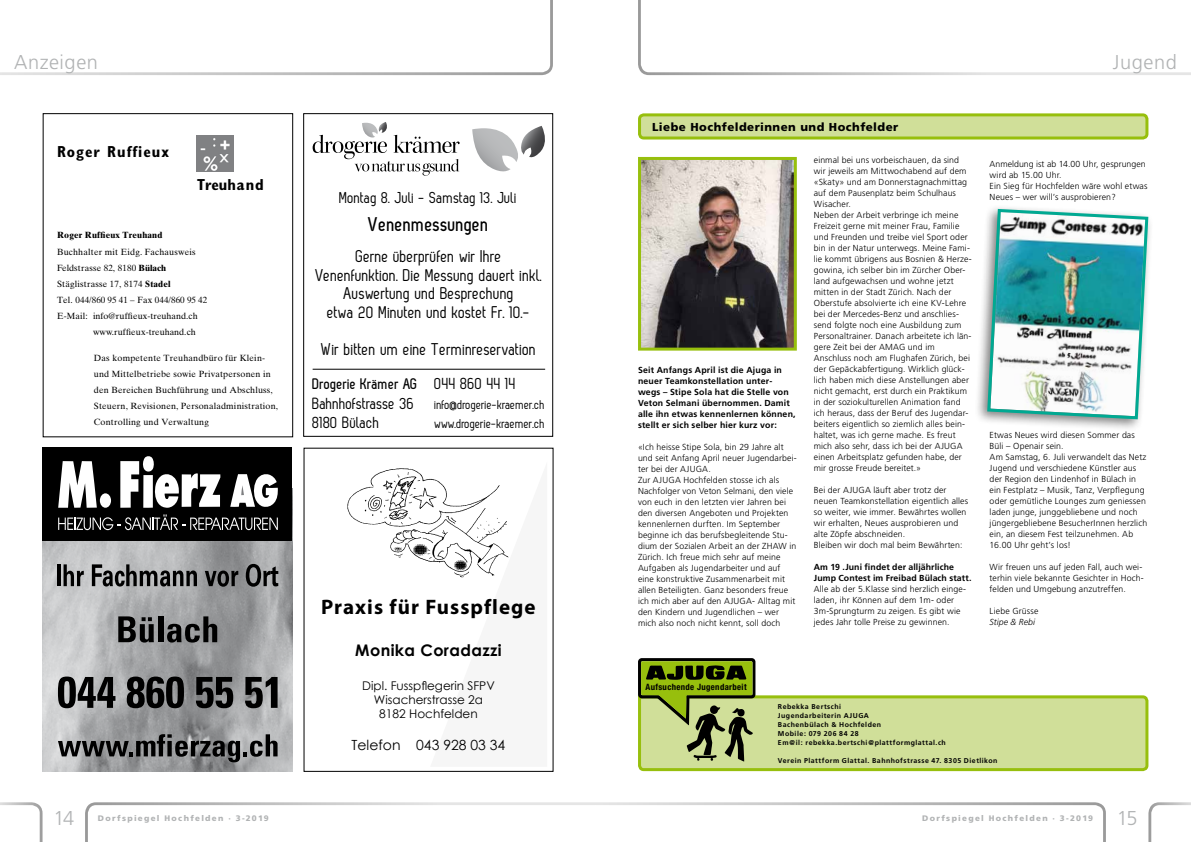
<style>
.page{position:relative;width:1191px;height:842px;background:#fff}
.page>*{position:absolute;margin:0;border:0;box-sizing:border-box;transform-origin:0 0}
.t1{font:700 21px "Myriad Pro";letter-spacing:.05em;color:#000}
.t2{font:300 20px "Frutiger";letter-spacing:.025em;color:#b1b3b4}
.t3{font:300 20px "Frutiger CE";color:#b1b3b4}
.t4{font:700 19.8px "Zag";color:#000}
.t5{font:17px/18.7px "Zag";color:#000;text-align:center}
.t6{font:16.2px/19.5px "Zag";color:#000}
.t7{font:700 16px "Century Gothic";letter-spacing:.025em;color:#000}
.t8{font:700 condensed 16px "Gill Sans";letter-spacing:.065em;color:#000}
.t9{font:700 condensed 16px "Gill Sans";color:#000}
.t10{font:15.8px "Zag";color:#000}
.t11{font:700 15.3px "Zag";color:#000}
.t12{font:14px "Century Gothic";color:#000}
.t13{font:13px "Zag";color:#000}
.t14{font:12.8px "Zag";color:#000}
.t15{font:12px/14.4px "Century Gothic";color:#000;text-align:center}
.t16{font:900 11.5px "Frutiger";letter-spacing:.04em;color:#000}
.t17{font:9px/16px "Times Ten";letter-spacing:.02em;color:#000}
.t18{font:9px "Times Ten";color:#000}
.t19{font:700 9px "Times Ten";letter-spacing:.02em;color:#000}
.t20{font:300 8.8px/11px "Frutiger";letter-spacing:.015em;color:#000}
.t21{font:700 8.8px/11px "Frutiger";letter-spacing:.02em;color:#000}
.t22{font:italic 300 8.8px "Frutiger";letter-spacing:.005em;color:#000}
.t23{font:700 condensed 8.7px "Helvetica Neue";letter-spacing:.04em;color:#000}
.t24{font:900 8px "Frutiger";letter-spacing:.165em;color:#b1b3b4}
.t25{font:700 7px/9px "Frutiger";letter-spacing:.07em;color:#000}
.s1{font-weight:700}
</style>
<div class="page">
<svg style="left:638px;top:0;width:553px;height:75px"></svg>
<svg style="left:0;top:802px;width:43px;height:40px"></svg>
<svg style="left:85px;top:802px;width:1021px;height:40px"></svg>
<svg style="left:1148px;top:802px;width:43px;height:40px"></svg>
<svg style="left:0;top:0;width:553px;height:75px"></svg>
<div style="left:639px;top:115px;width:508px;height:23px;background:#d0df99;border-radius:4px"></div>
<div style="left:638px;top:113px;width:510px;height:27px;border:3px solid #97bf0d;border-radius:4px"></div>
<svg style="left:640px;top:697px;width:509px;height:75px"></svg>
<svg style="left:638px;top:658px;width:509px;height:112px"></svg>
<div style="left:974px;top:204px;width:179px;height:228px;background:#000;opacity:.5"></div>
<img style="left:985px;top:207px;width:165px;height:214px">
<img style="left:642px;top:161px;width:151px;height:186px">
<div style="left:638px;top:157px;width:159px;height:194px;border:3px solid #97bf0d"></div>
<img style="left:196px;top:136px;width:38px;height:36px">
<div style="left:43px;top:113px;width:250px;height:324px;border:1px solid #000"></div>
<img style="left:347px;top:468px;width:162px;height:110px">
<img style="left:43px;top:541px;width:249px;height:230px">
<div style="left:43px;top:448px;width:249px;height:93px;background:#000"></div>
<svg style="left:58px;top:514px;width:220px;height:16px"></svg>
<svg style="left:58px;top:461px;width:39px;height:47px"></svg>
<div style="left:100px;top:493px;width:11px;height:15px;background:#fff;border-radius:50%"></div>
<svg style="left:120px;top:456px;width:100px;height:52px"></svg>
<svg style="left:230px;top:474px;width:48px;height:33px"></svg>
<hr style="left:57px;top:564px;width:4px;height:22px;background:#000">
<svg style="left:64px;top:564px;width:20px;height:22px"></svg>
<svg style="left:92px;top:564px;width:105px;height:22px"></svg>
<svg style="left:205px;top:570px;width:33px;height:17px"></svg>
<svg style="left:246px;top:564px;width:32px;height:23px"></svg>
<svg style="left:58px;top:734px;width:219px;height:28px"></svg>
<svg style="left:118px;top:616px;width:36px;height:26px"></svg>
<div style="left:158px;top:616px;width:5px;height:26px;background:#000"></div>
<svg style="left:167px;top:616px;width:50px;height:26px"></svg>
<svg style="left:58px;top:676px;width:57px;height:32px"></svg>
<svg style="left:127px;top:676px;width:57px;height:32px"></svg>
<svg style="left:196px;top:677px;width:37px;height:31px"></svg>
<svg style="left:245px;top:677px;width:32px;height:31px"></svg>
<div style="left:303px;top:113px;width:250px;height:324px;border:1px solid #000"></div>
<svg style="left:313px;top:122px;width:146px;height:54px"></svg>
<hr style="left:313px;top:369px;width:232px;height:1px;background:#000">
<svg style="left:472px;top:126px;width:73px;height:46px"></svg>
<h2 class="t2" style="left:14px;top:51px;width:85px">Anzeigen</h2>
<h2 class="t2" style="left:1112px;top:51px;width:66px">Jugend</h2>
<h3 class="t8" style="left:57px;top:142px;width:114px">Roger Ruffieux</h3>
<h3 class="t9" style="left:197px;top:175px;width:68px">Treuhand</h3>
<p class="t19" style="left:57px;top:230px;width:107px">Roger Ruffieux Treuhand</p>
<p class="t17" style="left:57px;top:243px;width:140px">Buchhalter mit Eidg. Fachausweis</p>
<p class="t17" style="left:57px;top:259px;width:111px">Feldstrasse 82, 8180 <span class="s1">Bülach</span></p>
<p class="t17" style="left:57px;top:275px;width:115px">Stäglistrasse 17, 8174 <span class="s1">Stadel</span></p>
<p class="t18" style="left:57px;top:294px;width:152px">Tel. 044/860 95 41 – Fax 044/860 95 42</p>
<p class="t18" style="left:57px;top:310px;width:142px">E-Mail: info@ruffieux-treuhand.ch</p>
<p class="t18" style="left:93px;top:326px;width:104px">www.ruffieux-treuhand.ch</p>
<p class="t17" style="left:94px;top:350px;width:186px">Das kompetente Treuhandbüro für Klein&shy;und Mittelbetriebe sowie Privatpersonen in den Bereichen Buchführung und Abschluss, Steuern, Revisionen, Personaladministration, Controlling und Verwaltung</p>
<h3 class="t10" style="left:339px;top:188px;width:179px">Montag 8. Juli - Samstag 13. Juli</h3>
<h3 class="t4" style="left:368px;top:213px;width:122px">Venenmessungen</h3>
<h3 class="t5" style="left:315px;top:247px;width:228px">Gerne überprüfen wir Ihre<br>Venenfunktion. Die Messung dauert inkl.<br>Auswertung und Besprechung<br>etwa 20 Minuten und kostet Fr. 10.-</h3>
<h3 class="t5" style="left:321px;top:340px;width:217px">Wir bitten um eine Terminreservation</h3>
<h3 class="t11" style="left:313px;top:375px;width:107px">Drogerie Krämer AG</h3>
<h3 class="t6" style="left:313px;top:393px;width:103px">Bahnhofstrasse 36<br>8180 Bülach</h3>
<h3 class="t6" style="left:434px;top:374px;width:83px">044 860 44 14</h3>
<h3 class="t14" style="left:434px;top:397px;width:112px">info@drogerie-kraemer.ch</h3>
<h3 class="t13" style="left:434px;top:416px;width:112px">www.drogerie-kraemer.ch</h3>
<h1 class="t1" style="left:321px;top:593px;width:216px">Praxis für Fusspflege</h1>
<h3 class="t7" style="left:355px;top:638px;width:148px">Monika Coradazzi</h3>
<h3 class="t15" style="left:362px;top:678px;width:134px">Dipl. Fusspflegerin SFPV<br>Wisacherstrasse 2a<br>8182 Hochfelden</h3>
<h3 class="t12" style="left:351px;top:735px;width:155px">Telefon 043 928 03 34</h3>
<h3 class="t16" style="left:652px;top:120px;width:248px">Liebe Hochfelderinnen und Hochfelder</h3>
<p class="t21" style="left:638px;top:364px;width:159px">Seit Anfangs April ist die Ajuga in neuer Teamkonstellation unter&shy;wegs – Stipe Sola hat die Stelle von Veton Selmani übernommen. Damit alle ihn etwas kennenlernen können, stellt er sich selber hier kurz vor:</p>
<p class="t20" style="left:638px;top:441px;width:160px">«Ich heisse Stipe Sola, bin 29 Jahre alt und seit Anfang April neuer Jugendarbei&shy;ter bei der AJUGA.<br>Zur AJUGA Hochfelden stosse ich als Nachfolger von Veton Selmani, den viele von euch in den letzten vier Jahren bei den diversen Angeboten und Projekten kennenlernen durften. Im September beginne ich das berufsbegleitende Stu&shy;dium der Sozialen Arbeit an der ZHAW in Zürich. Ich freue mich sehr auf meine Aufgaben als Jugendarbeiter und auf eine konstruktive Zusammenarbeit mit allen Beteiligten. Ganz besonders freue ich mich aber auf den AJUGA- Alltag mit den Kindern und Jugendlichen – wer mich also noch nicht kennt, soll doch</p>
<p class="t20" style="left:814px;top:155px;width:159px">einmal bei uns vorbeischauen, da sind wir jeweils am Mittwochabend auf dem «Skaty» und am Donnerstagnachmittag auf dem Pausenplatz beim Schulhaus Wisacher.<br>Neben der Arbeit verbringe ich meine Freizeit gerne mit meiner Frau, Familie und Freunden und treibe viel Sport oder bin in der Natur unterwegs. Meine Fami&shy;lie kommt übrigens aus Bosnien &amp; Herze&shy;gowina, ich selber bin im Zürcher Ober&shy;land aufgewachsen und wohne jetzt mitten in der Stadt Zürich. Nach der Oberstufe absolvierte ich eine KV-Lehre bei der Mercedes-Benz und anschlies&shy;send folgte noch eine Ausbildung zum Personaltrainer. Danach arbeitete ich län&shy;gere Zeit bei der AMAG und im Anschluss noch am Flughafen Zürich, bei der Gepäckabfertigung. Wirklich glück&shy;lich haben mich diese Anstellungen aber nicht gemacht, erst durch ein Praktikum in der soziokulturellen Animation fand ich heraus, dass der Beruf des Jugendar&shy;beiters eigentlich so ziemlich alles bein&shy;haltet, was ich gerne mache. Es freut mich also sehr, dass ich bei der AJUGA einen Arbeitsplatz gefunden habe, der mir grosse Freude bereitet.»</p>
<p class="t20" style="left:814px;top:485px;width:156px">Bei der AJUGA läuft aber trotz der neuen Teamkonstellation eigentlich alles so weiter, wie immer. Bewährtes wollen wir erhalten, Neues ausprobieren und alte Zöpfe abschneiden.<br>Bleiben wir doch mal beim Bewährten:</p>
<p class="t21" style="left:814px;top:562px;width:159px">Am 19 .Juni findet der alljährliche<br>Jump Contest im Freibad Bülach statt.</p>
<p class="t20" style="left:814px;top:584px;width:153px">Alle ab der 5.Klasse sind herzlich einge&shy;laden, ihr Können auf dem 1m- oder 3m-Sprungturm zu zeigen. Es gibt wie jedes Jahr tolle Preise zu gewinnen.</p>
<p class="t20" style="left:989px;top:159px;width:159px">Anmeldung ist ab 14.00 Uhr, gesprungen wird ab 15.00 Uhr.<br>Ein Sieg für Hochfelden wäre wohl etwas<br>Neues – wer will’s ausprobieren?</p>
<p class="t20" style="left:989px;top:430px;width:159px">Etwas Neues wird diesen Sommer das Büli – Openair sein.<br>Am Samstag, 6. Juli verwandelt das Netz Jugend und verschiedene Künstler aus der Region den Lindenhof in Bülach in ein Festplatz – Musik, Tanz, Verpflegung oder gemütliche Lounges zum geniessen laden junge, junggebliebene und noch jüngergebliebene BesucherInnen herzlich ein, an diesem Fest teilzunehmen. Ab 16.00 Uhr geht’s los!</p>
<p class="t20" style="left:989px;top:562px;width:156px">Wir freuen uns auf jeden Fall, auch wei&shy;terhin viele bekannte Gesichter in Hoch&shy;felden und Umgebung anzutreffen.</p>
<p class="t20" style="left:989px;top:606px;width:50px">Liebe Grüsse</p>
<p class="t22" style="left:989px;top:617px;width:47px">Stipe &amp; Rebi</p>
<p class="t23" style="left:645px;top:682px;width:103px">Aufsuchende Jugendarbeit</p>
<p class="t25" style="left:778px;top:702px;width:169px">Rebekka Bertschi<br>Jugendarbeiterin AJUGA<br>Bachenbülach &amp; Hochfelden<br>Mobile: 079 206 84 28<br>Em@il: rebekka.bertschi@plattformglattal.ch</p>
<p class="t25" style="left:778px;top:756px;width:221px">Verein Plattform Glattal. Bahnhofstrasse 47. 8305 Dietlikon</p>
<h2 class="t3" style="left:53px;top:807px;width:22px">14</h2>
<p class="t24" style="left:98px;top:813px;width:172px">Dorfspiegel Hochfelden · 3-2019</p>
<p class="t24" style="left:922px;top:813px;width:172px">Dorfspiegel Hochfelden · 3-2019</p>
<h2 class="t3" style="left:1116px;top:807px;width:22px">15</h2>
</div>
